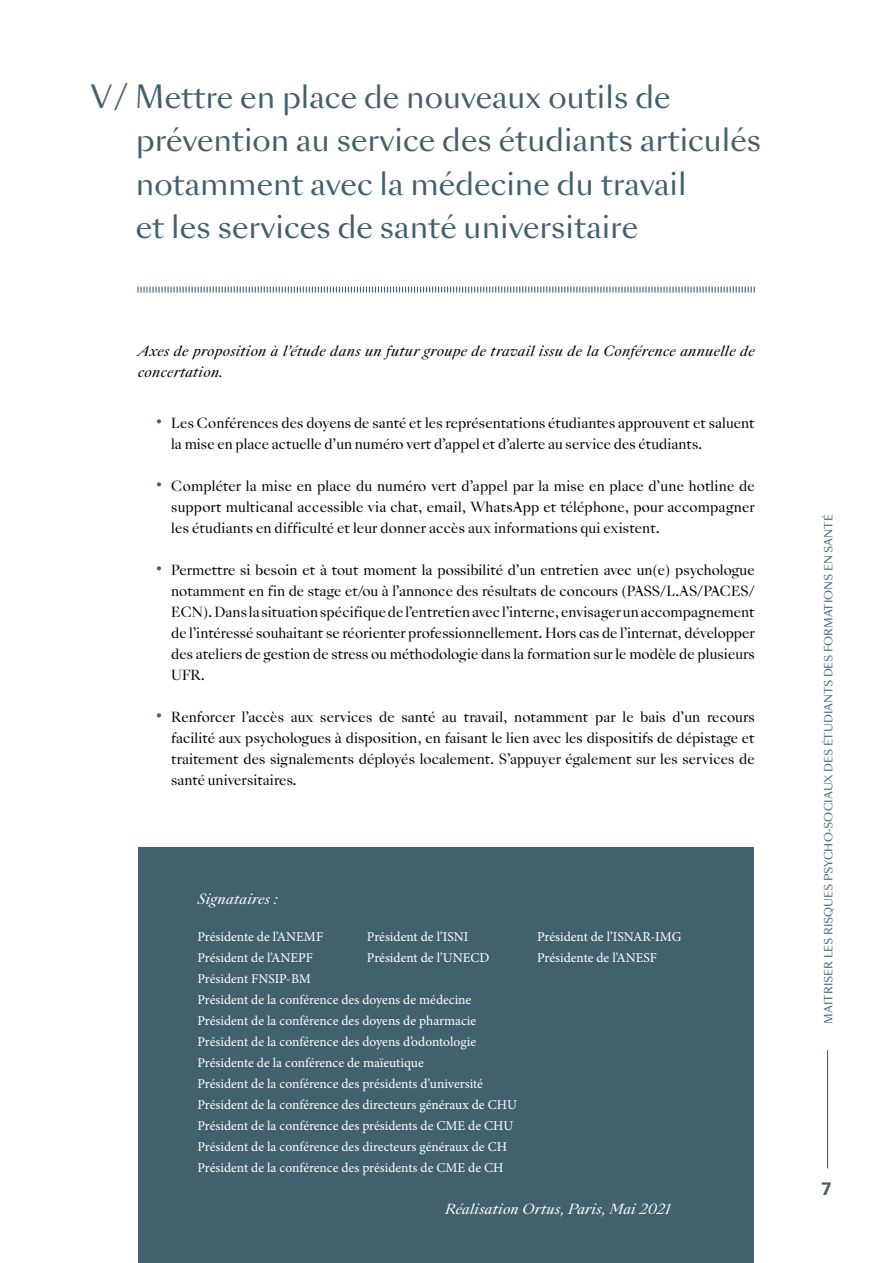
<style>
.page{position:relative;width:893px;height:1263px;background:#fff}
.page>*{position:absolute;margin:0;border:0;box-sizing:border-box;transform-origin:0 0}
.t1{font:30px "Sang Bleu Sans";color:#42616e}
.t2{font:900 17.55px "Roboto";color:#42616e}
.t3{font:13.5px/21px "Sang Bleu King";color:#000;text-align:justify}
.t4{font:13.5px "Minion Pro";color:#fff}
.t5{font:italic 13.5px/21px "Sang Bleu Kingdom";letter-spacing:.02em;color:#000}
.t6{font:italic 13.5px "Sang Bleu Kingdom";letter-spacing:.02em;color:#fff}
.t7{font:10.5px "Sang Bleu Sans";color:#42616e}
.s1{font-size:16.5px;color:#42616e}
</style>
<div class="page">
<hr style="left:827px;top:1050px;width:1px;height:118px;background:#42616e">
<svg style="left:137px;top:286px;width:618px;height:7px"></svg>
<div style="left:138px;top:848px;width:616px;height:415px;background:#42616e"></div>
<p class="t1" style="left:90px;top:77px;width:582px">V / Mettre en place de nouveaux outils de</p>
<p class="t1" style="left:136px;top:121px;width:627px">prévention au service des étudiants articulés</p>
<p class="t1" style="left:136px;top:164px;width:552px">notamment avec la médecine du travail</p>
<p class="t1" style="left:136px;top:208px;width:504px">et les services de santé universitaire</p>
<p class="t5" style="left:138px;top:341px;width:618px">Axes de proposition à l’étude dans un futur groupe de travail issu de la Conférence annuelle de concertation.</p>
<p class="t3" style="left:171px;top:413px;width:585px;text-indent:-15px"><span class="s1">•</span> Les Conférences des doyens de santé et les représentations étudiantes approuvent et saluent la mise en place actuelle d’un numéro vert d’appel et d’alerte au service des étudiants.</p>
<p class="t3" style="left:171px;top:476px;width:585px;text-indent:-15px"><span class="s1">•</span> Compléter la mise en place du numéro vert d’appel par la mise en place d’une hotline de support multicanal accessible via chat, email, WhatsApp et téléphone, pour accompagner les étudiants en difficulté et leur donner accès aux informations qui existent.</p>
<p class="t3" style="left:171px;top:560px;width:585px;text-indent:-15px"><span class="s1">•</span> Permettre si besoin et à tout moment la possibilité d’un entretien avec un(e) psychologue notamment en fin de stage et/ou à l’annonce des résultats de concours (PASS/L.AS/PACES/ ECN). Dans la situation spécifique de l’entretien avec l’interne, envisager un accompagnement de l’intéressé souhaitant se réorienter professionnellement. Hors cas de l’internat, développer des ateliers de gestion de stress ou méthodologie dans la formation sur le modèle de plusieurs UFR.</p>
<p class="t3" style="left:171px;top:707px;width:585px;text-indent:-15px"><span class="s1">•</span> Renforcer l’accès aux services de santé au travail, notamment par le bais d’un recours facilité aux psychologues à disposition, en faisant le lien avec les dispositifs de dépistage et traitement des signalements déployés localement. S’appuyer également sur les services de santé universitaires.</p>
<p class="t6" style="left:197px;top:889px;width:82px">Signataires :</p>
<p class="t4" style="left:197px;top:928px;width:127px">Présidente de l’ANEMF</p>
<p class="t4" style="left:197px;top:949px;width:117px">Président de l’ANEPF</p>
<p class="t4" style="left:197px;top:970px;width:115px">Président FNSIP-BM</p>
<p class="t4" style="left:197px;top:991px;width:275px">Président de la conférence des doyens de médecine</p>
<p class="t4" style="left:197px;top:1012px;width:280px">Président de la conférence des doyens de pharmacie</p>
<p class="t4" style="left:197px;top:1033px;width:280px">Président de la conférence des doyens d’odontologie</p>
<p class="t4" style="left:197px;top:1054px;width:228px">Présidente de la conférence de maïeutique</p>
<p class="t4" style="left:197px;top:1075px;width:287px">Président de la conférence des présidents d’université</p>
<p class="t4" style="left:197px;top:1096px;width:321px">Président de la conférence des directeurs généraux de CHU</p>
<p class="t4" style="left:197px;top:1117px;width:317px">Président de la conférence des présidents de CME de CHU</p>
<p class="t4" style="left:197px;top:1138px;width:311px">Président de la conférence des directeurs généraux de CH</p>
<p class="t4" style="left:197px;top:1159px;width:308px">Président de la conférence des présidents de CME de CH</p>
<p class="t4" style="left:367px;top:927px;width:103px">Président de l’ISNI</p>
<p class="t4" style="left:367px;top:948px;width:124px">Président de l’UNECD</p>
<p class="t4" style="left:537px;top:927px;width:146px">Président de l’ISNAR-IMG</p>
<p class="t4" style="left:537px;top:948px;width:121px">Présidente de l’ANESF</p>
<p class="t6" style="left:445px;top:1200px;width:227px">Réalisation Ortus, Paris, Mai 2021</p>
<p class="t7" style="left:822px;top:1023px;width:511px;rotate:-90deg">MAITRISER LES RISQUES PSYCHO-SOCIAUX DES ÉTUDIANTS DES FORMATIONS EN SANTÉ</p>
<p class="t2" style="left:821px;top:1176px;width:12px">7</p>
</div>
